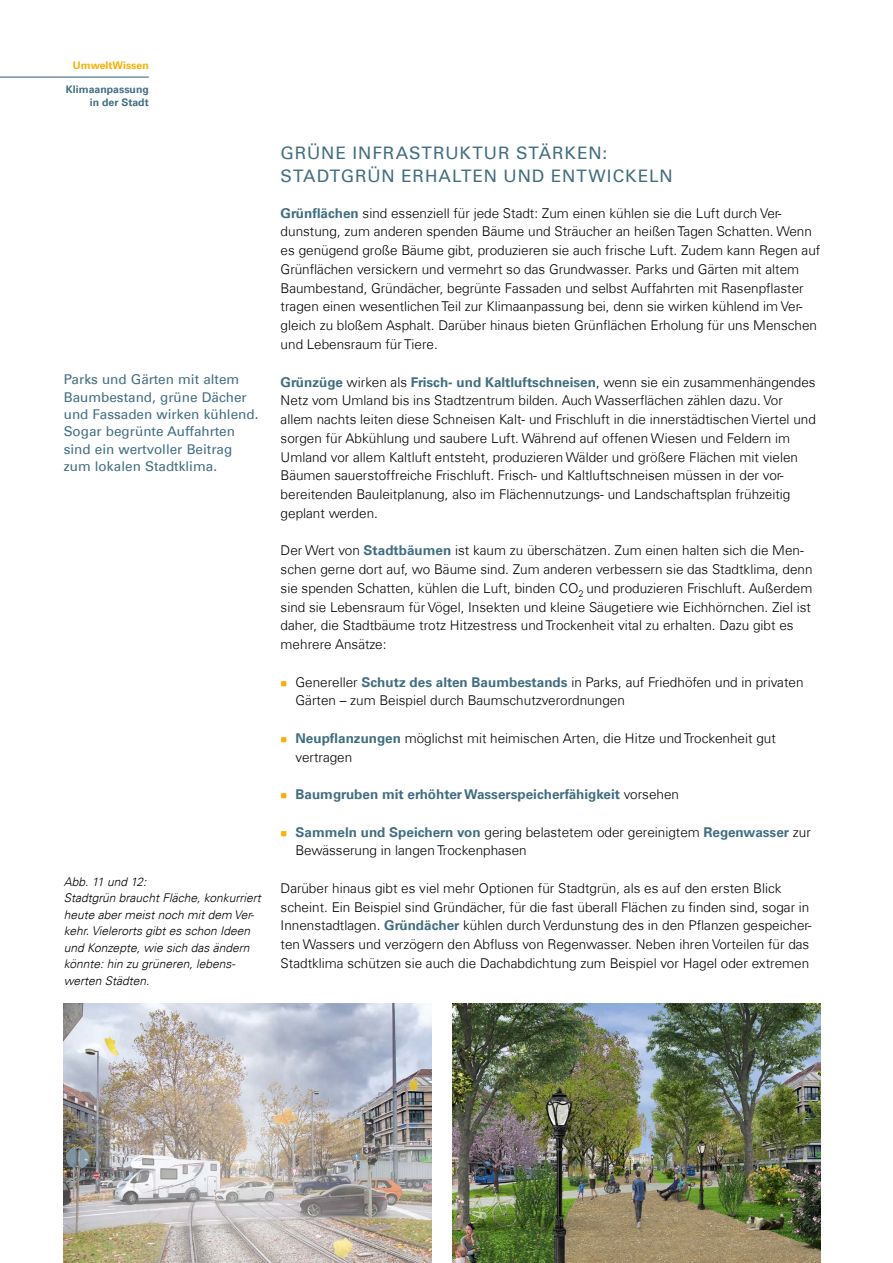
<style>
.page{position:relative;width:893px;height:1263px;background:#fff}
.page>*{position:absolute;margin:0;border:0;box-sizing:border-box;transform-origin:0 0}
.Head_2_UmweltWissen{font:17.25px/22.5px "Univers Com 55 Roman";letter-spacing:.05em;color:#426e81}
.Fließ_Thema{font:300 13.5px/18.8px "Univers Com 45";color:#000}
.Marginalien_Thema{font:13.5px/17.2px "Univers Com 55 Roman";color:#426e81}
.t1{font:700 13.5px "Univers Com 65";color:#426e81}
.Bildunterschrift_Umw{font:italic 300 12px/16.5px "Univers Com 45";color:#000}
.t2{font:700 10.5px/12.8px "Univers Com 65";color:#426e81;text-align:right}
.t3{font:700 10.5px "Univers Com 65";color:#f9b000}
.s1{font-family:"Univers Com 65";font-weight:700;color:#426e81}
.s2{font-family:"Univers Com 45";font-weight:300;color:#000}
</style>
<div class="page">
<hr style="left:0;top:77px;width:149px;height:1px;background:#426e81">
<img style="left:64px;top:1003px;width:368px;height:260px">
<img style="left:453px;top:1003px;width:368px;height:260px">
<p class="t3" style="left:73px;top:59px;width:77px">UmweltWissen</p>
<p class="t2" style="left:66px;top:83px;width:84px">Klimaanpassung in der Stadt</p>
<p class="Marginalien_Thema" style="left:64px;top:371px;width:196px">Parks und Gärten mit altem<br>Baumbestand, grüne Dächer und Fassaden wirken kühlend.<br>Sogar begrünte Auffahrten sind ein wertvoller Beitrag zum lokalen Stadtklima.</p>
<p class="Bildunterschrift_Umw" style="left:64px;top:873px;width:198px">Abb. 11 und 12:<br>Stadtgrün braucht Fläche, konkurriert heute aber meist noch mit dem Ver&shy;kehr. Vielerorts gibt es schon Ideen und Konzepte, wie sich das ändern könnte: hin zu grüneren, lebens&shy;werten Städten.</p>
<h2 class="Head_2_UmweltWissen" style="left:281px;top:142px;width:394px">GRÜNE INFRASTRUKTUR STÄRKEN:<br>STADTGRÜN ERHALTEN UND ENTWICKELN</h2>
<p class="Fließ_Thema" style="left:281px;top:204px;width:541px"><span class="s1">Grünflächen</span> sind essenziell für jede Stadt: Zum einen kühlen sie die Luft durch Ver&shy;dunstung, zum anderen spenden Bäume und Sträucher an heißen Tagen Schatten. Wenn es genügend große Bäume gibt, produzieren sie auch frische Luft. Zudem kann Regen auf Grünflächen versickern und vermehrt so das Grundwasser. Parks und Gärten mit altem Baumbestand, Gründächer, begrünte Fassaden und selbst Auffahrten mit Rasenpflaster tragen einen wesentlichen Teil zur Klimaanpassung bei, denn sie wirken kühlend im Ver&shy;gleich zu bloßem Asphalt. Darüber hinaus bieten Grünflächen Erholung für uns Menschen und Lebensraum für Tiere.</p>
<p class="Fließ_Thema" style="left:281px;top:372px;width:537px"><span class="s1">Grünzüge</span> wirken als <span class="s1">Frisch- und Kaltluftschneisen</span>, wenn sie ein zusammenhängendes Netz vom Umland bis ins Stadtzentrum bilden. Auch Wasserflächen zählen dazu. Vor allem nachts leiten diese Schneisen Kalt- und Frischluft in die innerstädtischen Viertel und sorgen für Abkühlung und saubere Luft. Während auf offenen Wiesen und Feldern im Umland vor allem Kaltluft entsteht, produzieren Wälder und größere Flächen mit vielen Bäumen sauerstoffreiche Frischluft. Frisch- und Kaltluftschneisen müssen in der vor&shy;bereitenden Bauleitplanung, also im Flächennutzungs- und Landschaftsplan frühzeitig geplant werden.</p>
<p class="Fließ_Thema" style="left:281px;top:541px;width:533px">Der Wert von <span class="s1">Stadtbäumen</span> ist kaum zu überschätzen. Zum einen halten sich die Men&shy;schen gerne dort auf, wo Bäume sind. Zum anderen verbessern sie das Stadtklima, denn sie spenden Schatten, kühlen die Luft, binden CO<sub>2</sub> und produzieren Frischluft. Außerdem sind sie Lebensraum für Vögel, Insekten und kleine Säugetiere wie Eichhörnchen. Ziel ist daher, die Stadtbäume trotz Hitzestress und Trockenheit vital zu erhalten. Dazu gibt es mehrere Ansätze:</p>
<p class="Fließ_Thema" style="left:296px;top:672px;width:509px">Genereller <span class="s1">Schutz des alten Baumbestands</span> in Parks, auf Friedhöfen und in privaten<br>Gärten – zum Beispiel durch Baumschutzverordnungen</p>
<p class="Fließ_Thema" style="left:296px;top:729px;width:482px"><span class="s1">Neupflanzungen</span> möglichst mit heimischen Arten, die Hitze und Trockenheit gut vertragen</p>
<p class="t1" style="left:296px;top:786px;width:385px">Baumgruben mit erhöhter Wasserspeicherfähigkeit <span class="s2">vorsehen</span></p>
<p class="Fließ_Thema" style="left:296px;top:822px;width:517px"><span class="s1">Sammeln und Speichern von</span> gering belastetem oder gereinigtem <span class="s1">Regenwasser</span> zur<br>Bewässerung in langen Trockenphasen</p>
<p class="Fließ_Thema" style="left:281px;top:879px;width:532px">Darüber hinaus gibt es viel mehr Optionen für Stadtgrün, als es auf den ersten Blick scheint. Ein Beispiel sind Gründächer, für die fast überall Flächen zu finden sind, sogar in Innenstadtlagen. <span class="s1">Gründächer</span> kühlen durch Verdunstung des in den Pflanzen gespeicher&shy;ten Wassers und verzögern den Abfluss von Regenwasser. Neben ihren Vorteilen für das Stadtklima schützen sie auch die Dachabdichtung zum Beispiel vor Hagel oder extremen</p>
</div>
